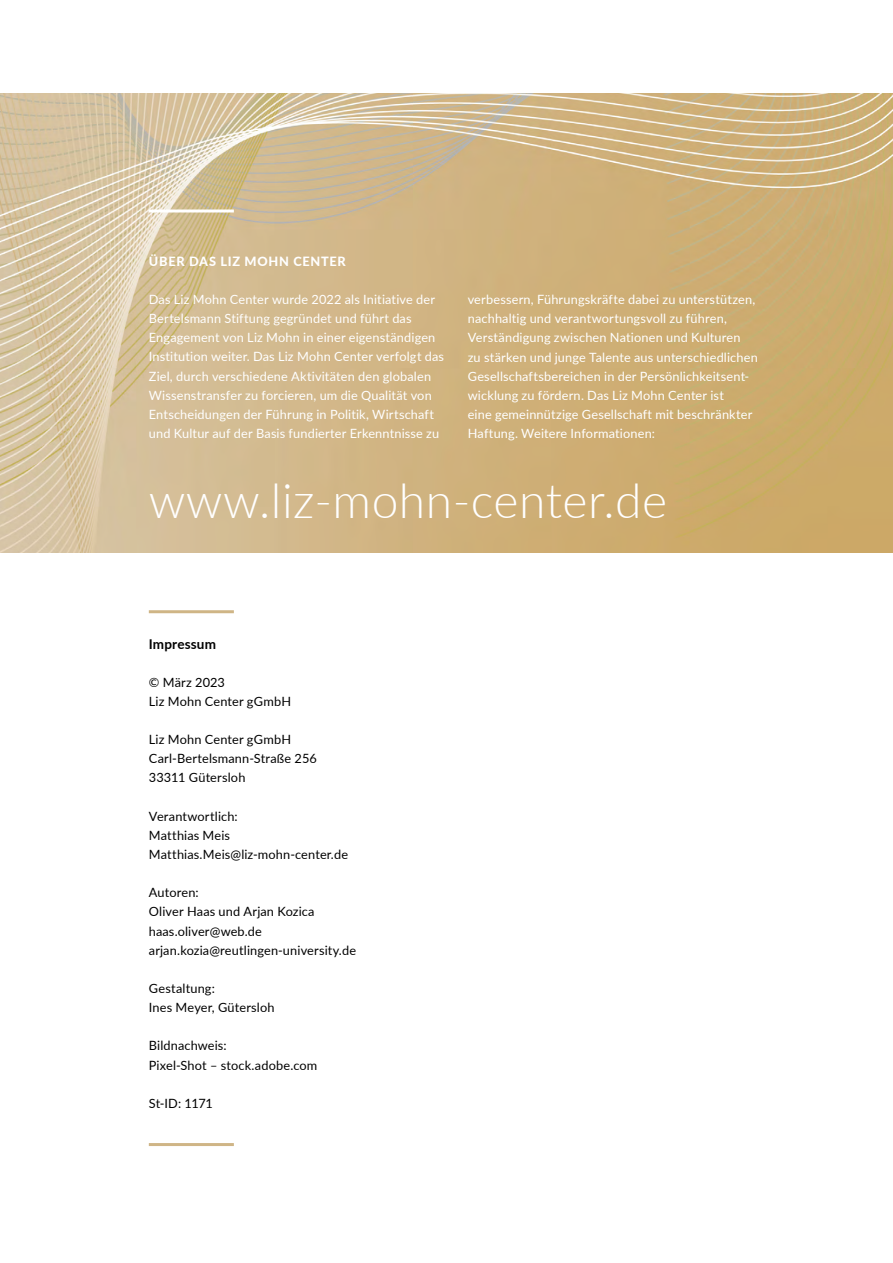
<style>
.page{position:relative;width:893px;height:1263px;background:#fff}
.page>*{position:absolute;margin:0;border:0;box-sizing:border-box;transform-origin:0 0}
.t1{font:300 48px "Lato";letter-spacing:.01em;color:#fff}
.t2{font:700 13.5px "Lato";letter-spacing:.01em;color:#000}
.t3{font:12.75px/19.2px "Lato";letter-spacing:.01em;color:#fff}
.t4{font:12.75px/19.2px "Lato";letter-spacing:.015em;color:#000}
.t5{font:800 12.75px "Lato";letter-spacing:.06em;color:#fff}
</style>
<div class="page">
<img style="left:0;top:94px;width:893px;height:459px">
<hr style="left:149px;top:209px;width:85px;height:3px;background:#fff">
<hr style="left:149px;top:1143px;width:85px;height:3px;background:#cfb586">
<hr style="left:149px;top:610px;width:85px;height:3px;background:#cfb586">
<p class="t5" style="left:149px;top:252px;width:199px">ÜBER DAS LIZ MOHN CENTER</p>
<p class="t3" style="left:149px;top:289px;width:297px">Das Liz Mohn Center wurde 2022 als Initiative der Bertelsmann Stiftung gegründet und führt das Engagement von Liz Mohn in einer eigenständigen Institution weiter. Das Liz Mohn Center verfolgt das Ziel, durch verschiedene Aktivitäten den globalen Wissenstransfer zu forcieren, um die Qualität von Entscheidungen der Führung in Politik, Wirtschaft und Kultur auf der Basis fundierter Erkenntnisse zu</p>
<p class="t3" style="left:468px;top:289px;width:292px">verbessern, Führungskräfte dabei zu unterstützen, nachhaltig und verantwortungsvoll zu führen, Verständigung zwischen Nationen und Kulturen<br>zu stärken und junge Talente aus unterschiedlichen Gesellschaftsbereichen in der Persönlichkeitsent&shy;wicklung zu fördern. Das Liz Mohn Center ist<br>eine gemeinnützige Gesellschaft mit beschränkter Haftung. Weitere Informationen:</p>
<h1 class="t1" style="left:149px;top:468px;width:520px">www.liz-mohn-center.de</h1>
<p class="t2" style="left:149px;top:634px;width:69px">Impressum</p>
<p class="t4" style="left:149px;top:672px;width:144px">© März 2023<br>Liz Mohn Center gGmbH</p>
<p class="t4" style="left:149px;top:729px;width:170px">Liz Mohn Center gGmbH<br>Carl-Bertelsmann-Straße 256<br>33311 Gütersloh</p>
<p class="t4" style="left:149px;top:806px;width:201px">Verantwortlich:<br>Matthias Meis<br>Matthias.Meis@liz-mohn-center.de</p>
<p class="t4" style="left:149px;top:882px;width:209px">Autoren:<br>Oliver Haas und Arjan Kozica haas.oliver@web.de arjan.kozia@reutlingen-university.de</p>
<p class="t4" style="left:149px;top:978px;width:127px">Gestaltung:<br>Ines Meyer, Gütersloh</p>
<p class="t4" style="left:149px;top:1035px;width:170px">Bildnachweis:<br>Pixel-Shot – stock.adobe.com</p>
<p class="t4" style="left:149px;top:1093px;width:66px">St-ID: 1171</p>
</div>
